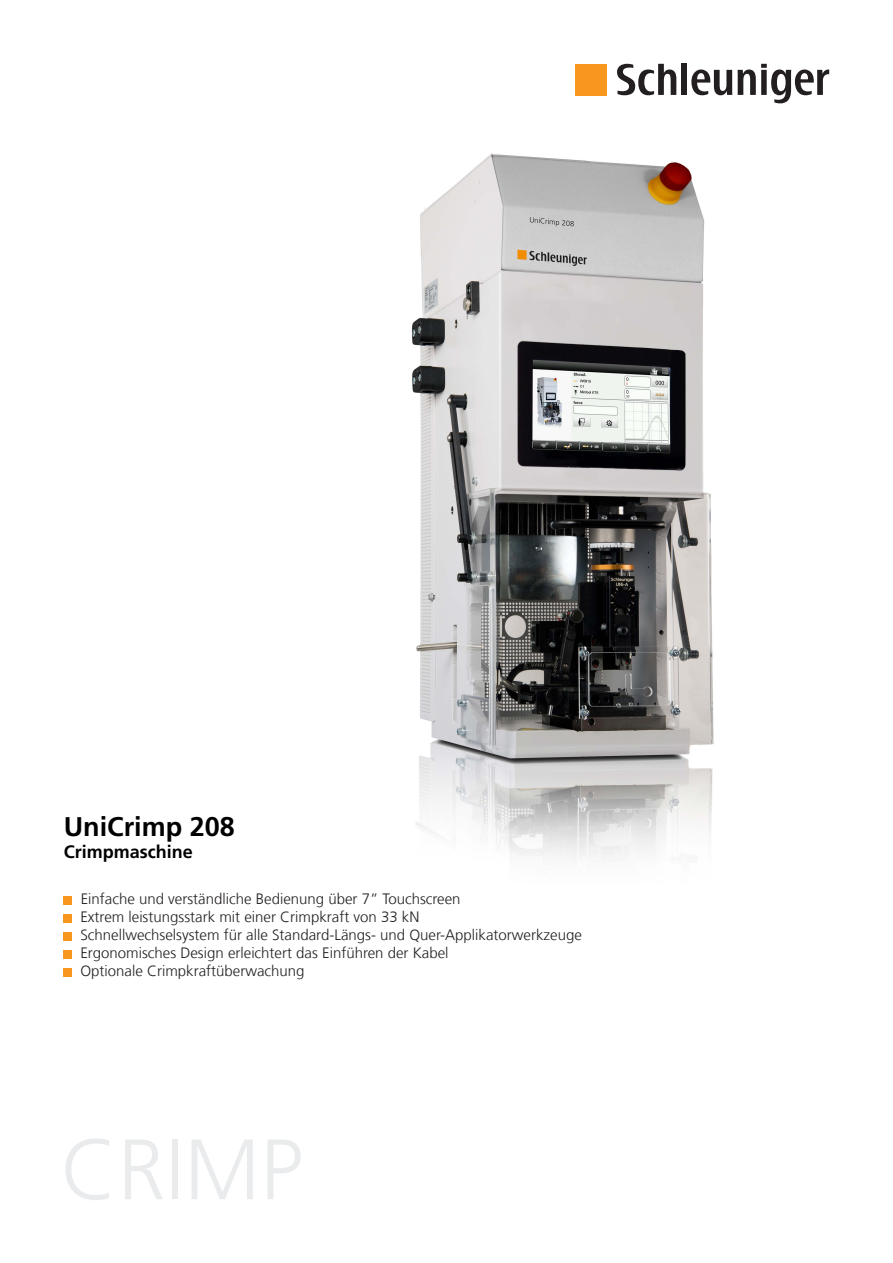
<style>
.page{position:relative;width:893px;height:1263px;background:#fff}
.page>*{position:absolute;margin:0;border:0;box-sizing:border-box;transform-origin:0 0}
.t1{font:300 85.5px "Frutiger LT Com";color:#e9ebec}
.t2{font:700 27px "Frutiger LT Com";color:#000}
.t3{font:700 18px "Frutiger LT Com";color:#000}
.t4{font:300 15px/18px "Frutiger LT Com";color:#231f20}
</style>
<div class="page">
<div style="left:576px;top:64px;width:31px;height:31px;background:#f7971d"></div>
<div style="left:681px;top:64px;width:6px;height:31px;background:#231f20"></div>
<svg style="left:691px;top:64px;width:138px;height:39px"></svg>
<svg style="left:617px;top:64px;width:59px;height:31px"></svg>
<div style="left:64px;top:896px;width:8px;height:8px;background:#f7971d"></div>
<div style="left:64px;top:914px;width:8px;height:8px;background:#f7971d"></div>
<div style="left:64px;top:932px;width:8px;height:8px;background:#f7971d"></div>
<div style="left:64px;top:950px;width:8px;height:8px;background:#f7971d"></div>
<div style="left:64px;top:968px;width:8px;height:8px;background:#f7971d"></div>
<img style="left:412px;top:153px;width:302px;height:707px">
<h2 class="t2" style="left:64px;top:811px;width:173px">UniCrimp 208</h2>
<p class="t3" style="left:64px;top:841px;width:131px">Crimpmaschine</p>
<p class="t4" style="left:80px;top:890px;width:503px">Einfache und verständliche Bedienung über 7” Touchscreen<br>Extrem leistungsstark mit einer Crimpkraft von 33 kN<br>Schnellwechselsystem für alle Standard-Längs- und Quer-Applikatorwerkzeuge Ergonomisches Design erleichtert das Einführen der Kabel<br>Optionale Crimpkraftüberwachung</p>
<h1 class="t1" style="left:61px;top:1120px;width:244px">CRIMP</h1>
</div>
